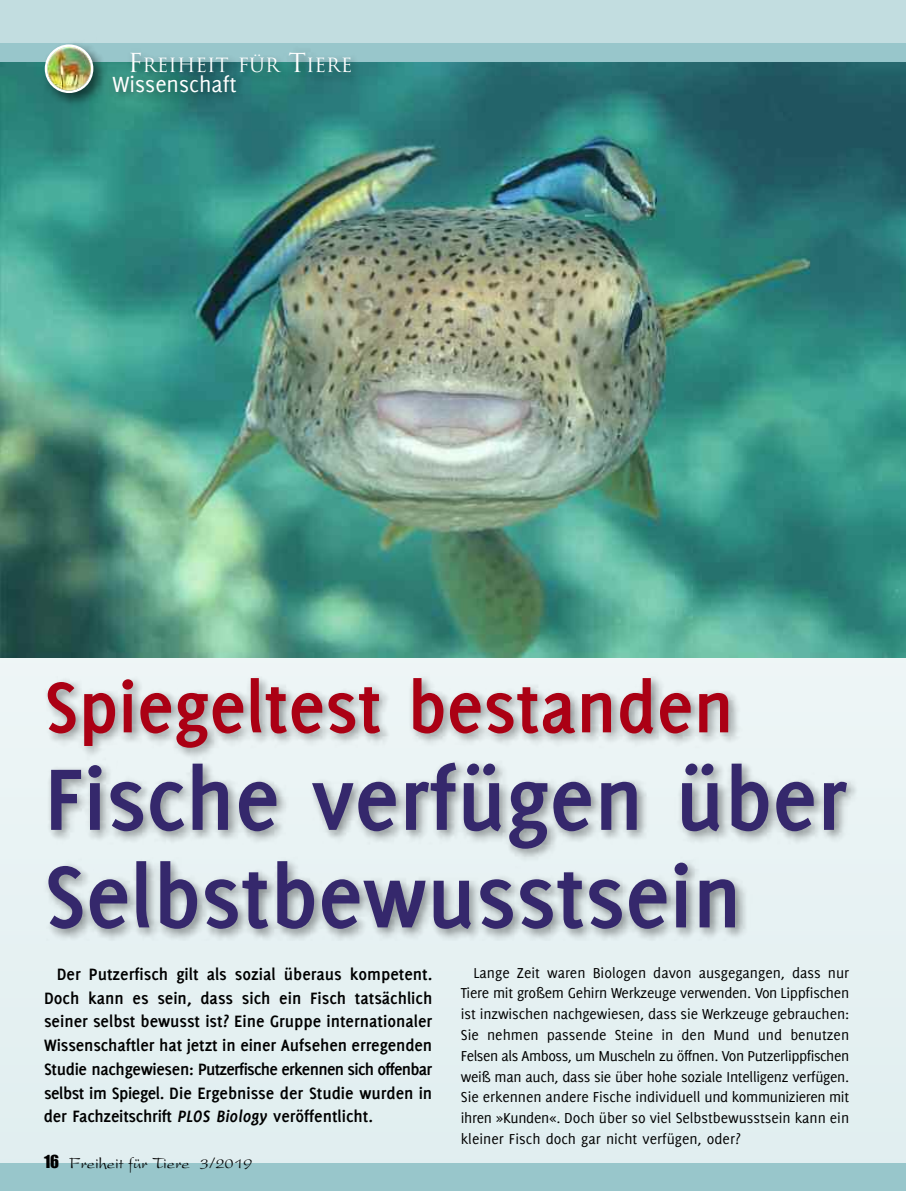
<style>
.page{position:relative;width:906px;height:1191px;background:#fff}
.page>*{position:absolute;margin:0;border:0;box-sizing:border-box;transform-origin:0 0}
.t1{font:700 95.25px/97.5px "Delicious";color:#35286c}
.t2{font:700 78px "Delicious";color:#ab0014}
.t3{font:24px "Delicious";color:#fff}
.t4{font:19.2px "Trajan";color:#fff}
.t5{font:700 18px/23.7px "Delicious";color:#000;text-align:justify}
.t6{font:16.5px "President";color:#000}
.t7{font:15.75px/20.9px "Delicious";color:#000;text-align:justify}
.s1{font-size:25.5px}
.s2{font-style:italic}
.s3{font-family:"Impact"}
</style>
<div class="page">
<div style="left:0;top:34px;width:906px;height:1136px;background:#e3f0f1"></div>
<img style="left:0;top:61px;width:906px;height:596px">
<div style="left:0;top:1163px;width:906px;height:28px;background:#98c6cb"></div>
<div style="left:0;top:0;width:906px;height:44px;background:#c2dde0"></div>
<div style="left:0;top:43px;width:906px;height:18px;background:#98c6cb"></div>
<img style="left:38px;top:61px;width:64px;height:52px">
<img style="left:45px;top:44px;width:37px;height:49px">
<img style="left:82px;top:46px;width:271px;height:59px">
<img style="left:102px;top:61px;width:597px;height:67px">
<img style="left:10px;top:652px;width:896px;height:287px">
<p class="t4" style="left:128px;top:54px;width:226px"><span class="s1">F</span>REIHEIT FÜR <span class="s1">T</span>IERE</p>
<h3 class="t3" style="left:112px;top:75px;width:126px">Wissenschaft</h3>
<h2 class="t2" style="left:44px;top:678px;width:691px">Spiegeltest bestanden</h2>
<h1 class="t1" style="left:44px;top:756px;width:804px">Fische verfügen über<br>Selbstbewusstsein</h1>
<p class="t5" style="left:44px;top:963px;width:390px;text-indent:13px">Der Putzerfisch gilt als sozial überaus kompetent.<br>Doch kann es sein, dass sich ein Fisch tatsächlich seiner selbst bewusst ist? Eine Gruppe internationaler Wissenschaftler hat jetzt in einer Aufsehen erregenden Studie nachgewiesen: Putzerfische erkennen sich offenbar selbst im Spiegel. Die Ergebnisse der Studie wurden in der Fachzeitschrift <span class="s2">PLOS Biology</span> veröffentlicht.</p>
<p class="t7" style="left:461px;top:963px;width:390px;text-indent:13px">Lange Zeit waren Biologen davon ausgegangen, dass nur Tiere mit großem Gehirn Werkzeuge verwenden. Von Lippfischen ist inzwischen nachgewiesen, dass sie Werkzeuge gebrauchen:<br>Sie nehmen passende Steine in den Mund und benutzen Felsen als Amboss, um Muscheln zu öffnen. Von Putzerlippfischen weiß man auch, dass sie über hohe soziale Intelligenz verfügen.<br>Sie erkennen andere Fische individuell und kommunizieren mit ihren »Kunden«. Doch über so viel Selbstbewusstsein kann ein kleiner Fisch doch gar nicht verfügen, oder?</p>
<p class="t6" style="left:44px;top:1158px;width:210px"><span class="s3">16</span> Freiheit für Tiere 3/2019</p>
</div>
